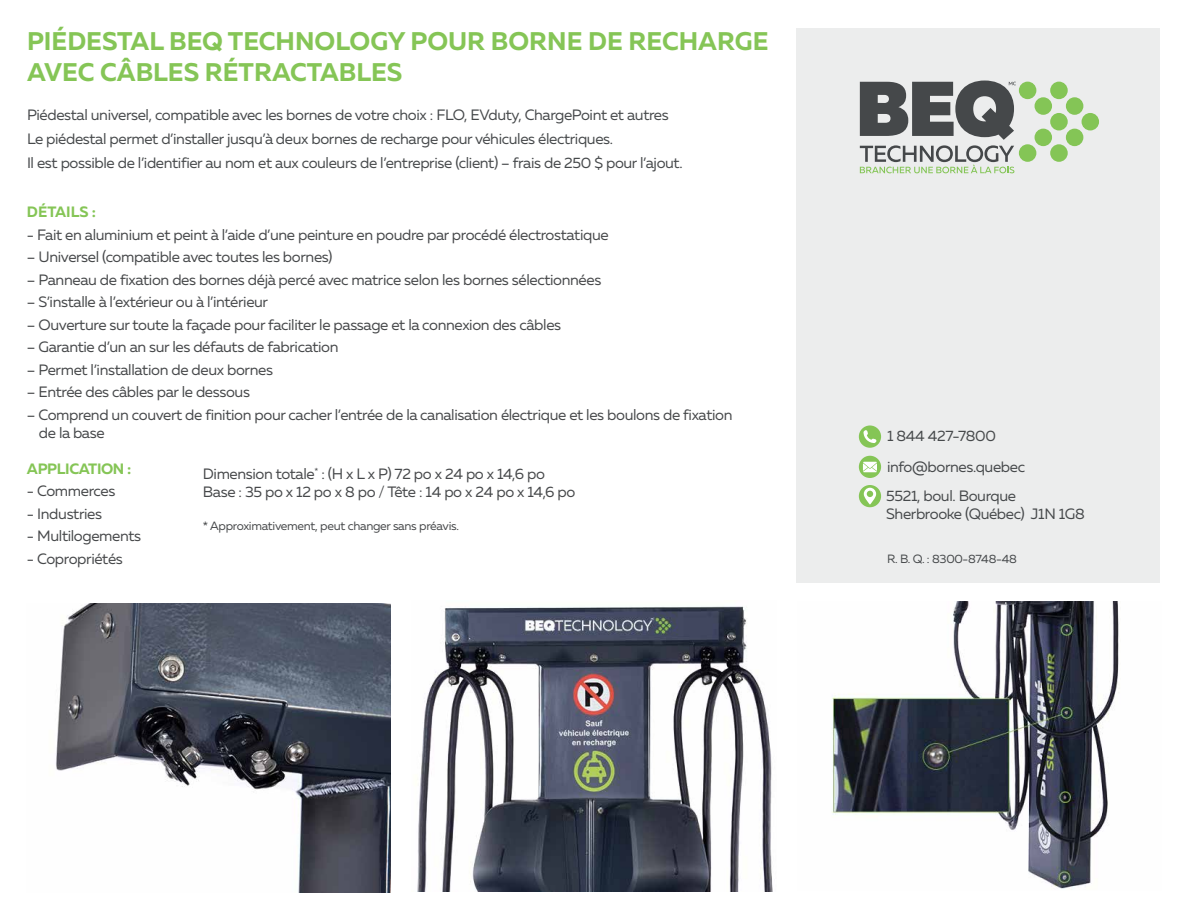
<style>
.page{position:relative;width:1188px;height:918px;background:#fff}
.page>*{position:absolute;margin:0;border:0;box-sizing:border-box;transform-origin:0 0}
.t1{font:700 25.5px/30.6px "Muller";color:#85c556}
.t2{font:15px/18px "Muller";letter-spacing:-.025em;color:#46484a}
.t3{font:15px/24px "Muller";letter-spacing:-.025em;color:#46494b}
.t4{font:700 15px "Muller";letter-spacing:-.025em;color:#85c556}
.t5{font:700 15px "Muller";color:#85c556}
.t6{font:12px "Muller";letter-spacing:-.025em;color:#46484a}
.t7{font:12px "Muller";letter-spacing:-.025em;color:#46494b}
</style>
<div class="page">
<img style="left:831px;top:602px;width:288px;height:287px">
<div style="left:796px;top:29px;width:364px;height:554px;background:#eceded"></div>
<img style="left:56px;top:603px;width:335px;height:289px">
<div style="left:859px;top:485px;width:22px;height:22px;background:#85c556;border-radius:50%"></div>
<svg style="left:864px;top:488px;width:12px;height:16px"></svg>
<div style="left:859px;top:425px;width:22px;height:23px;background:#85c556;border-radius:50%"></div>
<svg style="left:864px;top:430px;width:13px;height:13px"></svg>
<svg style="left:859px;top:456px;width:22px;height:22px"></svg>
<svg style="left:863px;top:462px;width:14px;height:10px"></svg>
<div style="left:1082px;top:113px;width:17px;height:17px;background:#84c556;border-radius:50%"></div>
<div style="left:1066px;top:97px;width:17px;height:18px;background:#84c556;border-radius:50%"></div>
<div style="left:1050px;top:82px;width:18px;height:17px;background:#84c556;border-radius:50%"></div>
<div style="left:1066px;top:129px;width:17px;height:17px;background:#84c556;border-radius:50%"></div>
<div style="left:1050px;top:144px;width:18px;height:18px;background:#84c556;border-radius:50%"></div>
<div style="left:1050px;top:113px;width:18px;height:17px;background:#84c556;border-radius:50%"></div>
<div style="left:1035px;top:97px;width:17px;height:18px;background:#84c556;border-radius:50%"></div>
<div style="left:1019px;top:82px;width:17px;height:17px;background:#84c556;border-radius:50%"></div>
<div style="left:1035px;top:129px;width:17px;height:17px;background:#84c556;border-radius:50%"></div>
<div style="left:1019px;top:144px;width:17px;height:18px;background:#84c556;border-radius:50%"></div>
<svg style="left:860px;top:81px;width:156px;height:92px"></svg>
<img style="left:417px;top:606px;width:356px;height:285px">
<h1 class="t1" style="left:27px;top:26px;width:743px">PIÉDESTAL BEQ TECHNOLOGY POUR BORNE DE RECHARGE<br>AVEC CÂBLES RÉTRACTABLES</h1>
<p class="t3" style="left:27px;top:103px;width:657px">Piédestal universel, compatible avec les bornes de votre choix : FLO, EVduty, ChargePoint et autres<br>Le piédestal permet d’installer jusqu’à deux bornes de recharge pour véhicules électriques.<br>Il est possible de l’identifier au nom et aux couleurs de l’entreprise (client) – frais de 250 $ pour l’ajout.</p>
<p class="t5" style="left:27px;top:202px;width:71px">DÉTAILS :</p>
<p class="t2" style="left:27px;top:225px;width:583px">- Fait en aluminium et peint à l’aide d’une peinture en poudre par procédé électrostatique</p>
<p class="t2" style="left:27px;top:248px;width:307px">– Universel (compatible avec toutes les bornes)</p>
<p class="t2" style="left:27px;top:270px;width:576px">– Panneau de fixation des bornes déjà percé avec matrice selon les bornes sélectionnées</p>
<p class="t2" style="left:27px;top:293px;width:243px">– S’installe à l’extérieur ou à l’intérieur</p>
<p class="t2" style="left:27px;top:315px;width:536px">– Ouverture sur toute la façade pour faciliter le passage et la connexion des câbles</p>
<p class="t2" style="left:27px;top:338px;width:313px">– Garantie d’un an sur les défauts de fabrication</p>
<p class="t2" style="left:27px;top:360px;width:248px">– Permet l’installation de deux bornes</p>
<p class="t2" style="left:27px;top:383px;width:225px">– Entrée des câbles par le dessous</p>
<p class="t2" style="left:39px;top:405px;width:695px;text-indent:-12px">– Comprend un couvert de finition pour cacher l’entrée de la canalisation électrique et les boulons de fixation de la base</p>
<p class="t4" style="left:27px;top:459px;width:106px">APPLICATION :</p>
<p class="t2" style="left:27px;top:482px;width:90px">- Commerces</p>
<p class="t2" style="left:27px;top:504px;width:77px">- Industries</p>
<p class="t2" style="left:27px;top:527px;width:116px">- Multilogements</p>
<p class="t2" style="left:27px;top:549px;width:97px">- Copropriétés</p>
<p class="t2" style="left:203px;top:465px;width:374px">Dimension totale<sup>*</sup> : (H x L x P) 72 po x 24 po x 14,6 po<br>Base : 35 po x 12 po x 8 po / Tête : 14 po x 24 po x 14,6 po</p>
<p class="t6" style="left:203px;top:518px;width:258px">* Approximativement, peut changer sans préavis.</p>
<p class="t3" style="left:887px;top:421px;width:139px;line-height:30.3px">1 844 427-7800 info@bornes.quebec</p>
<p class="t3" style="left:886px;top:486px;width:200px;line-height:18px">5521, boul. Bourque<br>Sherbrooke (Québec) J1N 1G8</p>
<p class="t7" style="left:887px;top:551px;width:131px">R. B. Q. : 8300-8748-48</p>
</div>
